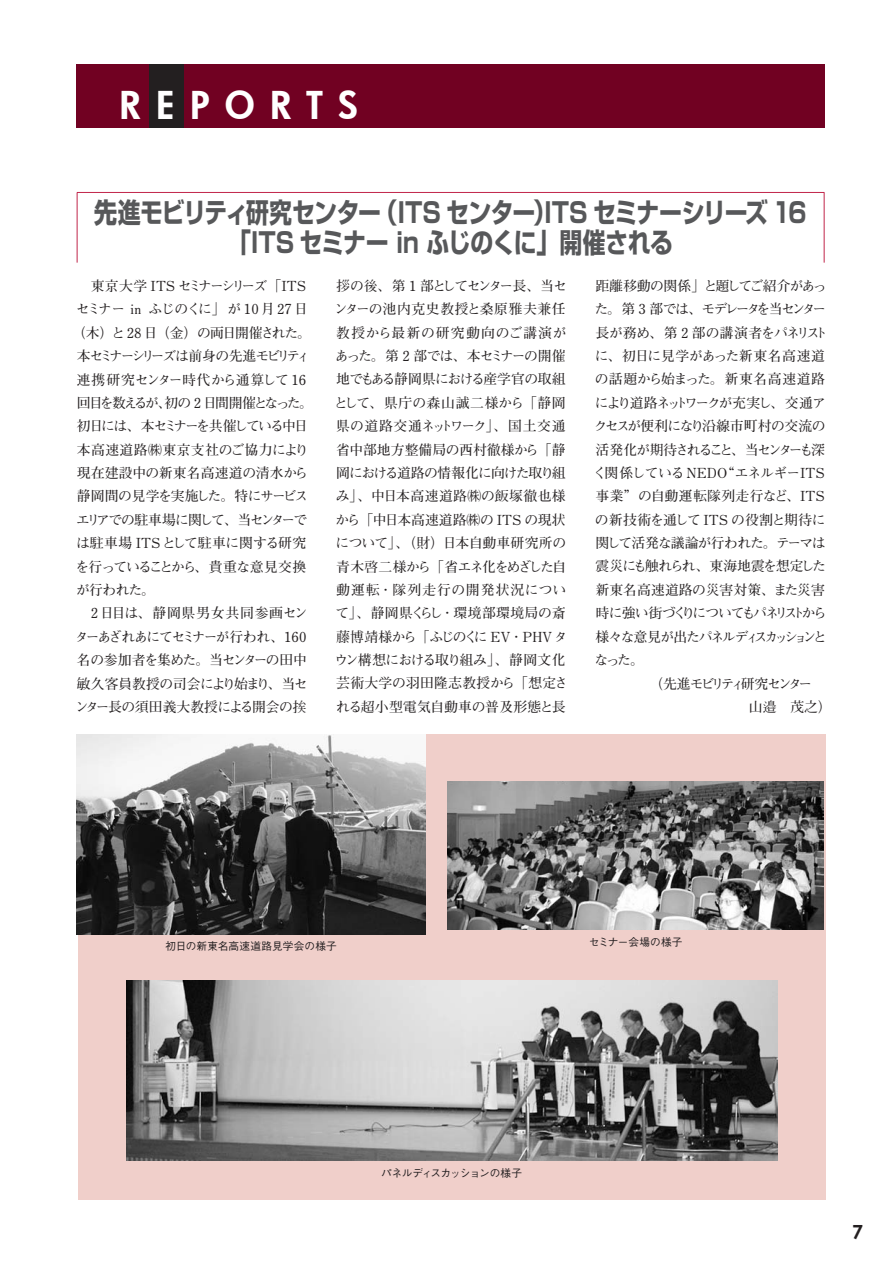
<style>
.page{position:relative;width:893px;height:1263px;background:#fff}
.page>*{position:absolute;margin:0;border:0;box-sizing:border-box;transform-origin:0 0}
.t1{font:800 37.5px "Futura";letter-spacing:.415em;color:#fff}
.t2{font:27.6px/29.7px "Shin Go Pr 5 Bold 90 msp RKSJ H";letter-spacing:-.03em;color:#57585a;text-align:center;scale:.83 1}
.t3{font:700 19.5px "Century Gothic";color:#231f20}
.t4{font:13.8px/23.4px "Futo Min A101 Pr 5 Bold 90 msp RKSJ H";color:#231f20}
.t5{font:13.8px "Futo Min A101 Pr 5 Bold 90 msp RKSJ H";letter-spacing:-.045em;color:#231f20}
.t6{font:13.8px "Futo Min A101 Pr 5 Bold 90 msp RKSJ H";letter-spacing:-.155em;color:#231f20}
.t7{font:13.8px "Futo Min A101 Pr 5 Bold 90 msp RKSJ H";letter-spacing:.025em;color:#231f20}
.t8{font:13.8px "Futo Min A101 Pr 5 Bold 90 msp RKSJ H";letter-spacing:-.085em;color:#231f20}
.t9{font:13.8px "Futo Min A101 Pr 5 Bold 90 msp RKSJ H";letter-spacing:-.065em;color:#231f20}
.t10{font:13.8px "Futo Min A101 Pr 5 Bold 90 msp RKSJ H";letter-spacing:-.165em;color:#231f20}
.t11{font:13.8px "Futo Min A101 Pr 5 Bold 90 msp RKSJ H";letter-spacing:-.115em;color:#231f20}
.t12{font:13.8px "Futo Min A101 Pr 5 Bold 90 msp RKSJ H";letter-spacing:-.025em;color:#231f20}
.t13{font:13.8px "Futo Min A101 Pr 5 Bold 90 msp RKSJ H";letter-spacing:-.17em;color:#231f20}
.t14{font:13.8px "Futo Min A101 Pr 5 Bold 90 msp RKSJ H";letter-spacing:-.14em;color:#231f20}
.t15{font:13.8px "Futo Min A101 Pr 5 Bold 90 msp RKSJ H";letter-spacing:-.13em;color:#231f20}
.t16{font:13.8px "Futo Min A101 Pr 5 Bold 90 msp RKSJ H";letter-spacing:-.2em;color:#231f20}
.t17{font:13.8px "Futo Min A101 Pr 5 Bold 90 msp RKSJ H";letter-spacing:-.135em;color:#231f20}
.t18{font:13.8px "Futo Min A101 Pr 5 Bold 90 msp RKSJ H";letter-spacing:-.02em;color:#231f20}
.t19{font:13.8px "Futo Min A101 Pr 5 Bold 90 msp RKSJ H";letter-spacing:-.005em;color:#231f20}
.t20{font:13.8px "Futo Min A101 Pr 5 Bold 90 msp RKSJ H";letter-spacing:-.08em;color:#231f20}
.t21{font:13.8px "Futo Min A101 Pr 5 Bold 90 msp RKSJ H";letter-spacing:-.015em;color:#231f20}
.t22{font:13.8px "Futo Min A101 Pr 5 Bold 90 msp RKSJ H";letter-spacing:-.07em;color:#231f20}
.t23{font:13.8px "Futo Min A101 Pr 5 Bold 90 msp RKSJ H";letter-spacing:-.095em;color:#231f20}
.t24{font:13.8px "Futo Min A101 Pr 5 Bold 90 msp RKSJ H";letter-spacing:.015em;color:#231f20}
.t25{font:13.8px "Futo Min A101 Pr 5 Bold 90 msp RKSJ H";letter-spacing:.055em;color:#231f20}
.t26{font:13.8px "Futo Min A101 Pr 5 Bold 90 msp RKSJ H";letter-spacing:-.01em;color:#231f20}
.t27{font:13.8px "Futo Min A101 Pr 5 Bold 90 msp RKSJ H";letter-spacing:.005em;color:#231f20}
.t28{font:13.8px "Futo Min A101 Pr 5 Bold 90 msp RKSJ H";letter-spacing:-.23em;color:#231f20}
.t29{font:10.65px "Gothic BBB Pr 5 Medium 90 msp RKSJ H";letter-spacing:-.005em;color:#231f20}
.t30{font:10.65px "Gothic BBB Pr 5 Medium 90 msp RKSJ H";letter-spacing:-.05em;color:#231f20}
</style>
<div class="page">
<div style="left:77px;top:64px;width:748px;height:64px;background:#710122"></div>
<div style="left:149px;top:64px;width:34px;height:64px;background:#231f20"></div>
<div style="left:78px;top:734px;width:747px;height:465px;background:#f0cfca"></div>
<img style="left:77px;top:734px;width:349px;height:200px">
<img style="left:448px;top:781px;width:376px;height:149px">
<img style="left:126px;top:980px;width:651px;height:181px">
<hr style="left:77px;top:192px;width:747px;height:1px;background:#c1254a">
<hr style="left:77px;top:193px;width:1px;height:70px;background:#c1254a">
<hr style="left:824px;top:193px;width:1px;height:70px;background:#c1254a">
<p class="t1" style="left:119px;top:80px;width:240px">REPORTS</p>
<p class="t2" style="left:94px;top:202px;width:860px">先進モビリティ研究センター（ITS センター）ITS セミナーシリーズ 16「ITS セミナー in ふじのくに」開催される</p>
<p class="t9" style="left:77px;top:281px;width:231px">　東京大学 ITS セミナーシリーズ「ITS</p>
<p class="t5" style="left:76px;top:304px;width:234px">セミナー in ふじのくに」が 10 月 27日</p>
<p class="t8" style="left:72px;top:327px;width:241px">（木）と28 日（金）の両日開催された。</p>
<p class="t10" style="left:77px;top:351px;width:235px">本セミナーシリーズは前身の先進モビリティ</p>
<p class="t18" style="left:77px;top:374px;width:231px">連携研究センター時代から通算して 16</p>
<p class="t6" style="left:77px;top:397px;width:238px">回目を数えるが、初の 2 日間開催となった。</p>
<p class="t14" style="left:77px;top:421px;width:232px">初日には、本セミナーを共催している中日</p>
<p class="t7" style="left:77px;top:444px;width:233px">本高速道路㈱東京支社のご協力により</p>
<p class="t24" style="left:77px;top:468px;width:233px">現在建設中の新東名高速道の清水から</p>
<p class="t8" style="left:77px;top:491px;width:233px">静岡間の見学を実施した。特にサービス</p>
<p class="t15" style="left:76px;top:514px;width:232px">エリアでの駐車場に関して、当センターで</p>
<p class="t19" style="left:76px;top:538px;width:232px">は駐車場 ITSとして駐車に関する研究</p>
<p class="t5" style="left:75px;top:561px;width:233px">を行っていることから、貴重な意見交換</p>
<p class="t5" style="left:76px;top:585px;width:80px">が行われた。</p>
<p class="t25" style="left:77px;top:608px;width:233px">　2日目は、静岡県男女共同参画セン</p>
<p class="t11" style="left:75px;top:631px;width:233px">ターあざれあにてセミナーが行われ、160</p>
<p class="t20" style="left:77px;top:655px;width:231px">名の参加者を集めた。当センターの田中</p>
<p class="t5" style="left:77px;top:678px;width:232px">敏久客員教授の司会により始まり、当セ</p>
<p class="t5" style="left:75px;top:701px;width:233px">ンター長の須田義大教授による開会の挨</p>
<p class="t4" style="left:334px;top:276px;width:235px">拶の後、第 1 部としてセンター長、当センターの池内克史教授と桑原雅夫兼任教授から最新の研究動向のご講演があった。第 2 部では、本セミナーの開催地でもある静岡県における産学官の取組として、県庁の森山誠二様から「静岡県の道路交通ネットワーク」、国土交通省中部地方整備局の西村徹様から「静岡における道路の情報化に向けた取り組み」、中日本高速道路㈱の飯塚徹也様から「中日本高速道路㈱の ITS の現状について」、（財）日本自動車研究所の青木啓二様から「省エネ化をめざした自動運転・隊列走行の開発状況について」、静岡県くらし・環境部環境局の斎藤博靖様から「ふじのくに EV・PHVタウン構想における取り組み」、静岡文化芸術大学の羽田隆志教授から「想定される超小型電気自動車の普及形態と長</p>
<p class="t5" style="left:595px;top:280px;width:233px">距離移動の関係」と題してご紹介があっ</p>
<p class="t16" style="left:594px;top:304px;width:233px">た。第 3 部では、モデレータを当センター</p>
<p class="t21" style="left:595px;top:327px;width:234px">長が務め、第 2 部の講演者をパネリスト</p>
<p class="t26" style="left:595px;top:351px;width:232px">に、初日に見学があった新東名高速道</p>
<p class="t7" style="left:595px;top:374px;width:232px">の話題から始まった。新東名高速道路</p>
<p class="t17" style="left:595px;top:397px;width:233px">により道路ネットワークが充実し、交通ア</p>
<p class="t5" style="left:594px;top:421px;width:233px">クセスが便利になり沿線市町村の交流の</p>
<p class="t6" style="left:595px;top:444px;width:231px">活発化が期待されること、当センターも深</p>
<p class="t12" style="left:593px;top:468px;width:233px">く関係しているNEDO“エネルギーITS</p>
<p class="t7" style="left:595px;top:491px;width:231px">事業”の自動運転隊列走行など、ITS</p>
<p class="t4" style="left:595px;top:510px;width:232px">の新技術を通して ITS の役割と期待に</p>
<p class="t22" style="left:595px;top:538px;width:232px">関して活発な議論が行われた。テーマは</p>
<p class="t23" style="left:595px;top:561px;width:232px">震災にも触れられ、東海地震を想定した</p>
<p class="t27" style="left:595px;top:584px;width:231px">新東名高速道路の災害対策、また災害</p>
<p class="t13" style="left:595px;top:608px;width:233px">時に強い街づくりについてもパネリストから</p>
<p class="t6" style="left:595px;top:631px;width:233px">様々な意見が出たパネルディスカッションと</p>
<p class="t5" style="left:594px;top:655px;width:51px">なった。</p>
<p class="t28" style="left:649px;top:678px;width:177px">（先進モビリティ研究センター　</p>
<p class="t5" style="left:749px;top:702px;width:85px">山邉　茂之）</p>
<p class="t29" style="left:165px;top:942px;width:173px">初日の新東名高速道路見学会の様子</p>
<p class="t29" style="left:589px;top:937px;width:95px">セミナー会場の様子</p>
<p class="t30" style="left:381px;top:1168px;width:142px">パネルディスカッションの様子</p>
<p class="t3" style="left:852px;top:1219px;width:12px">7</p>
</div>
